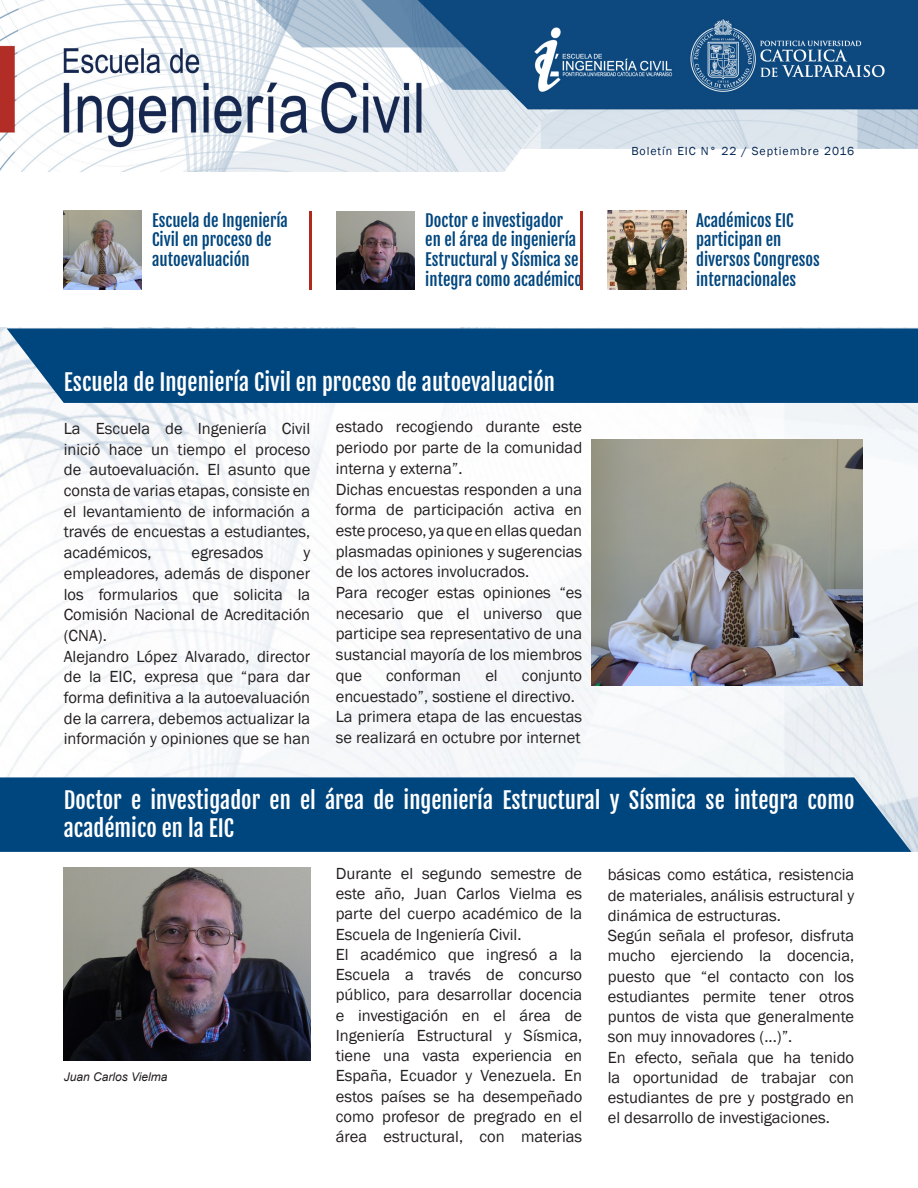
<style>
.page{position:relative;width:918px;height:1188px;background:#fff}
.page>*{position:absolute;margin:0;border:0;box-sizing:border-box;transform-origin:0 0}
.título{font:22.5px/28.5px "Fjalla One";color:#fff}
.párrafo{font:16.5px/20.7px "Franklin Gothic";color:#231f20;text-align:justify}
.subtítulo{font:16.5px/19.8px "Fjalla One";color:#00467e}
.fecha_boletin{font:12px "Franklin Gothic";letter-spacing:.08em;color:#002350}
.pie_imagen{font:italic 12px "Arial";color:#231f20}
</style>
<div class="page">
<img style="left:1px;top:327px;width:916px;height:525px">
<div style="left:0;top:777px;width:911px;height:75px;background:#00467e"></div>
<img style="left:0;top:0;width:918px;height:171px">
<div style="left:7px;top:328px;width:911px;height:75px;background:#00467e"></div>
<img style="left:591px;top:440px;width:271px;height:245px">
<img style="left:64px;top:211px;width:78px;height:78px">
<img style="left:337px;top:211px;width:78px;height:78px">
<img style="left:608px;top:211px;width:78px;height:78px">
<img style="left:64px;top:867px;width:246px;height:193px">
<hr style="left:309px;top:211px;width:2px;height:78px;background:#b1291a">
<hr style="left:580px;top:211px;width:2px;height:78px;background:#b1291a">
<p class="fecha_boletin" style="left:631px;top:144px;width:224px">Boletín EIC N° 22 / Septiembre 2016</p>
<p class="subtítulo" style="left:152px;top:210px;width:138px">Escuela de Ingeniería<br>Civil en proceso de autoevaluación</p>
<p class="subtítulo" style="left:425px;top:210px;width:158px">Doctor e investigador en el área de ingeniería<br>Estructural y Sísmica se integra como académico</p>
<p class="subtítulo" style="left:696px;top:210px;width:125px">Académicos EIC participan en diversos Congresos internacionales</p>
<p class="título" style="left:64px;top:368px;width:493px">Escuela de Ingeniería Civil en proceso de autoevaluación</p>
<p class="párrafo" style="left:64px;top:418px;width:248px">La Escuela de Ingeniería Civil inició hace un tiempo el proceso de autoevaluación. El asunto que consta de varias etapas, consiste en el levantamiento de información a través de encuestas a estudiantes, académicos,</p>
<p class="párrafo" style="left:336px;top:417px;width:248px">estado recogiendo durante este periodo por parte de la comunidad interna y externa”.</p>
<p class="párrafo" style="left:336px;top:479px;width:248px">Dichas encuestas responden a una forma de participación activa en este proceso, ya que en ellas quedan plasmadas opiniones y sugerencias de los actores involucrados.</p>
<p class="párrafo" style="left:336px;top:583px;width:248px">Para recoger estas opiniones “es necesario que el universo que participe sea representativo de una sustancial mayoría de los miembros que</p>
<p class="párrafo" style="left:191px;top:543px;width:74px">egresados</p>
<p class="párrafo" style="left:64px;top:543px;width:248px;text-indent:240px">y empleadores, además de disponer los formularios que solicita la Comisión Nacional de Acreditación (CNA).</p>
<p class="párrafo" style="left:64px;top:646px;width:248px">Alejandro López Alvarado, director de la EIC, expresa que “para dar forma definitiva a la autoevaluación de la carrera, debemos actualizar la información y opiniones que se han</p>
<p class="párrafo" style="left:386px;top:665px;width:76px">conforman</p>
<p class="párrafo" style="left:485px;top:665px;width:14px">el</p>
<p class="párrafo" style="left:336px;top:665px;width:248px;text-indent:186px">conjunto encuestado”, sostiene el directivo.</p>
<p class="párrafo" style="left:336px;top:707px;width:248px">La primera etapa de las encuestas se realizará en octubre por internet</p>
<p class="título" style="left:64px;top:785px;width:792px">Doctor e investigador en el área de ingeniería Estructural y Sísmica se integra como académico en la EIC</p>
<p class="párrafo" style="left:336px;top:864px;width:248px;line-height:20.2px">Durante el segundo semestre de este año, Juan Carlos Vielma es parte del cuerpo académico de la Escuela de Ingeniería Civil.</p>
<p class="párrafo" style="left:336px;top:945px;width:248px;line-height:20.2px">El académico que ingresó a la Escuela a través de concurso público, para desarrollar docencia e investigación en el área de Ingeniería Estructural y Sísmica, tiene una vasta experiencia en España, Ecuador y Venezuela. En estos países se ha desempeñado como profesor de pregrado en el área estructural, con materias</p>
<p class="párrafo" style="left:608px;top:865px;width:248px;line-height:20.2px">básicas como estática, resistencia de materiales, análisis estructural y dinámica de estructuras.</p>
<p class="párrafo" style="left:608px;top:926px;width:248px;line-height:20.2px">Según señala el profesor, disfruta mucho ejerciendo la docencia, puesto que “el contacto con los estudiantes permite tener otros puntos de vista que generalmente son muy innovadores (...)”.</p>
<p class="párrafo" style="left:608px;top:1047px;width:248px;line-height:20.2px">En efecto, señala que ha tenido la oportunidad de trabajar con estudiantes de pre y postgrado en el desarrollo de investigaciones.</p>
<p class="pie_imagen" style="left:64px;top:1069px;width:105px">Juan Carlos Vielma</p>
</div>
